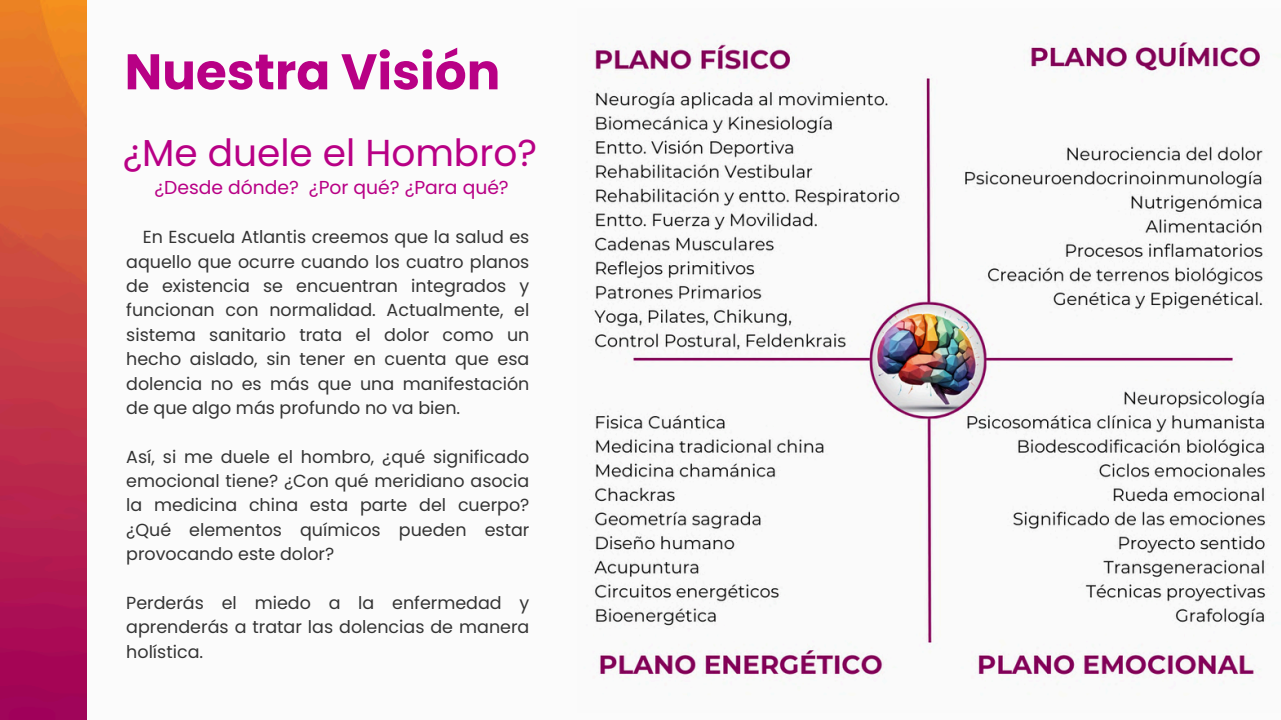
<style>
.page{position:relative;width:1281px;height:720px;background:#fbfbfb}
.page>*{position:absolute;margin:0;border:0;box-sizing:border-box;transform-origin:0 0}
.t1{font:700 50px "Poppins";color:#b80085}
.t2{font:37.5px "Poppins";color:#b80085}
.t3{font:18.75px "Poppins";color:#b80085}
.t4{font:17.5px/24.4px "Poppins";color:#343434;text-align:justify}
</style>
<div class="page">
<img style="left:0;top:0;width:86px;height:720px">
<img style="left:594px;top:40px;width:672px;height:635px">
<p class="t1" style="left:125px;top:37px;width:377px">Nuestra Visión</p>
<h1 class="t2" style="left:123px;top:127px;width:416px">¿Me duele el Hombro?</h1>
<h2 class="t3" style="left:154px;top:174px;width:356px">¿Desde dónde? ¿Por qué? ¿Para qué?</h2>
<p class="t4" style="left:126px;top:225px;width:405px;text-indent:17px">En Escuela Atlantis creemos que la salud es aquello que ocurre cuando los cuatro planos de existencia se encuentran integrados y funcionan con normalidad. Actualmente, el sistema sanitario trata el dolor como un hecho aislado, sin tener en cuenta que esa dolencia no es más que una manifestación de que algo más profundo no va bien.</p>
<p class="t4" style="left:126px;top:444px;width:405px">Así, si me duele el hombro, ¿qué significado emocional tiene? ¿Con qué meridiano asocia la medicina china esta parte del cuerpo? ¿Qué elementos químicos pueden estar provocando este dolor?</p>
<p class="t4" style="left:126px;top:591px;width:405px">Perderás el miedo a la enfermedad y aprenderás a tratar las dolencias de manera holística.</p>
</div>
